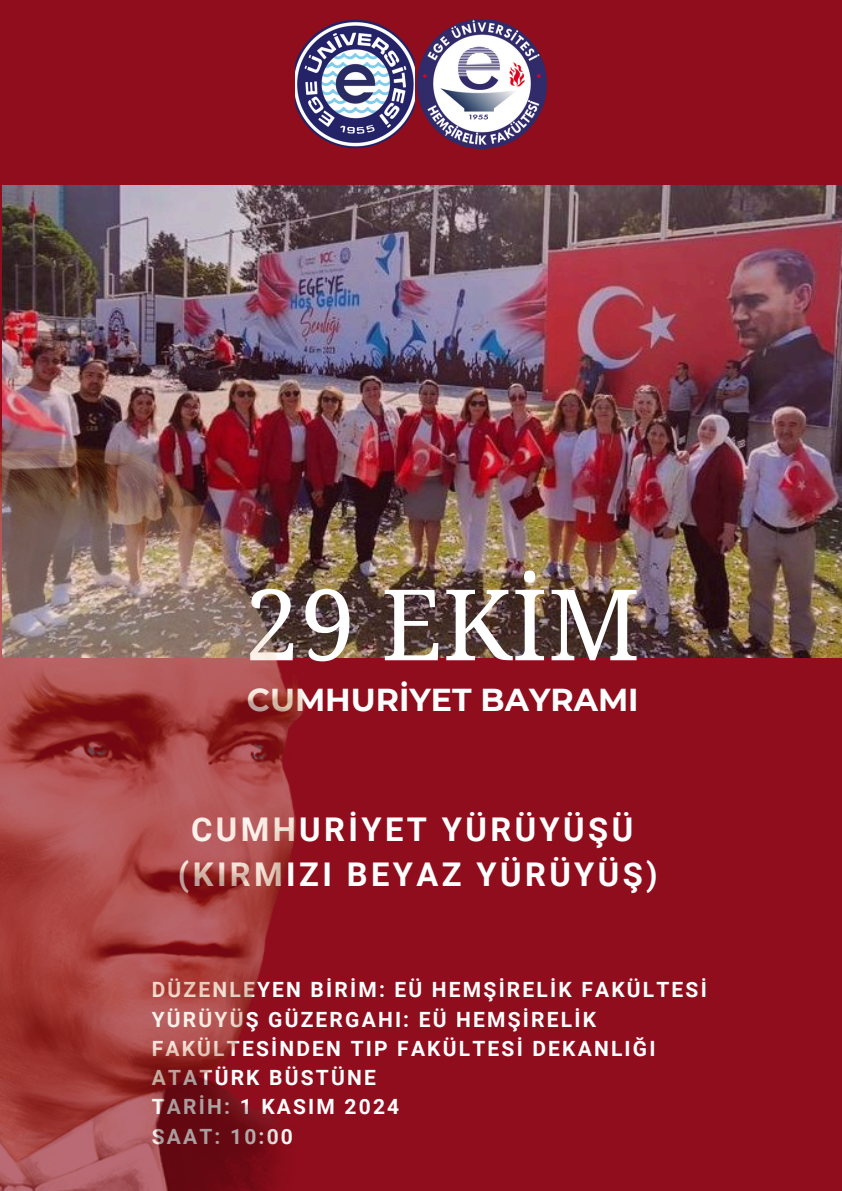
<style>
.page{position:relative;width:842px;height:1191px;background:#fff}
.page>*{position:absolute;margin:0;border:0;box-sizing:border-box;transform-origin:0 0}
.t1{font:98.6px "Noto Serif";color:#fff}
.t2{font:700 32.7px/45.8px "Roboto";letter-spacing:.105em;color:#fff;text-align:center}
.t3{font:700 31.7px "Montserrat";color:#fff}
.t4{font:700 21px/29.2px "Roboto";letter-spacing:.105em;color:#fff}
</style>
<div class="page">
<div style="left:0;top:0;width:842px;height:1190px;background:#8f0d1c"></div>
<img style="left:3px;top:186px;width:839px;height:471px">
<img style="left:418px;top:20px;width:128px;height:128px">
<img style="left:296px;top:20px;width:119px;height:128px">
<img style="left:0;top:440px;width:311px;height:750px">
<img style="left:152px;top:977px;width:159px;height:171px">
<h1 class="t1" style="left:245px;top:555px;width:396px">29 EKİM</h1>
<h3 class="t3" style="left:247px;top:680px;width:393px">CUMHURİYET BAYRAMI</h3>
<h2 class="t2" style="left:178px;top:806px;width:481px">CUMHURİYET YÜRÜYÜŞÜ (KIRMIZI BEYAZ YÜRÜYÜŞ)</h2>
<p class="t4" style="left:152px;top:975px;width:557px">DÜZENLEYEN BİRİM: EÜ HEMŞİRELİK FAKÜLTESİ<br>YÜRÜYÜŞ GÜZERGAHI: EÜ HEMŞİRELİK<br>FAKÜLTESİNDEN TIP FAKÜLTESİ DEKANLIĞI<br>ATATÜRK BÜSTÜNE<br>TARİH: 1 KASIM 2024<br>SAAT: 10:00</p>
</div>
